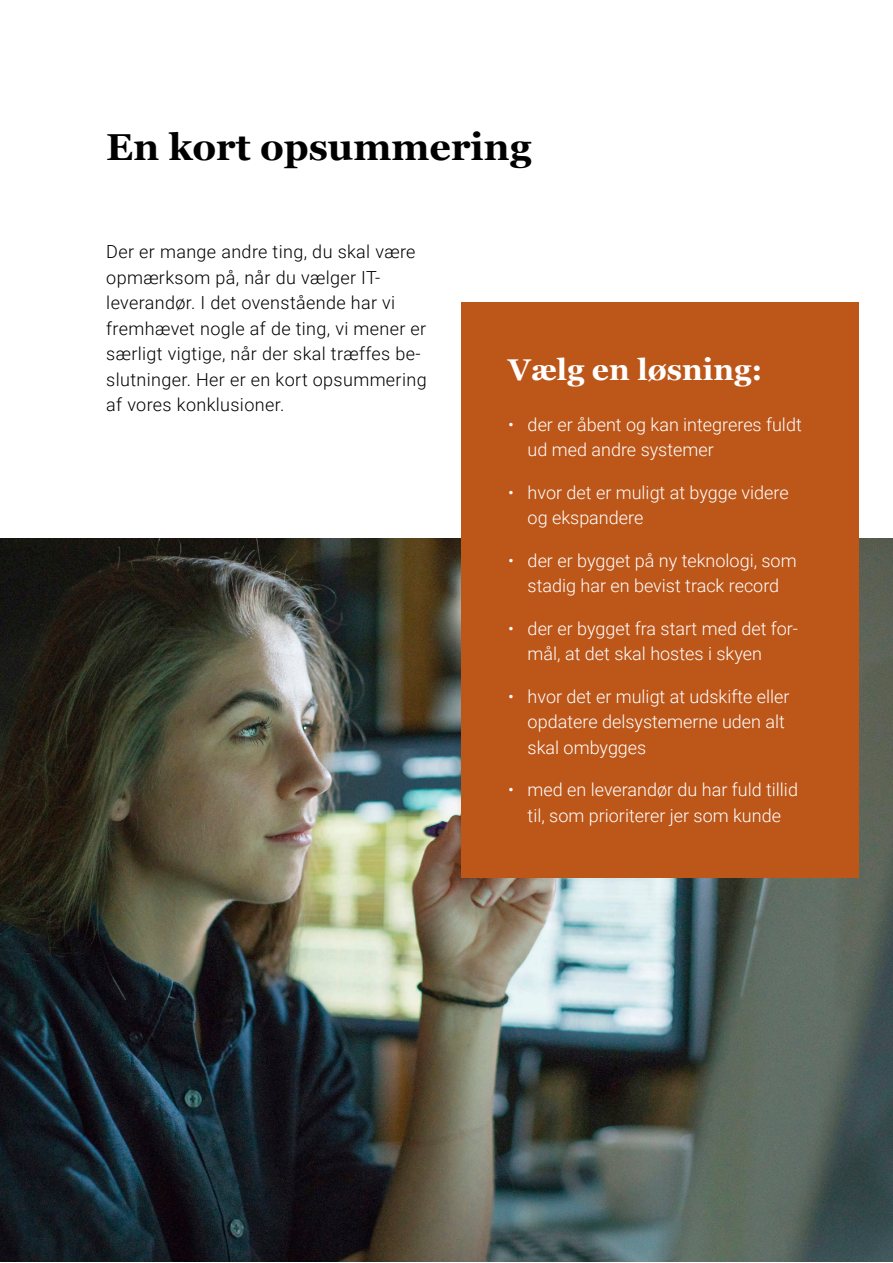
<style>
.page{position:relative;width:893px;height:1263px;background:#fff}
.page>*{position:absolute;margin:0;border:0;box-sizing:border-box;transform-origin:0 0}
.t1{font:700 37.5px "Georgia";color:#000}
.t2{font:700 30px "Georgia";color:#fff}
.t3{font:300 18px/25.5px "Roboto";color:#fff}
.Brødtekst{font:300 18px/25.5px "Roboto";letter-spacing:.02em;color:#000}
</style>
<div class="page">
<img style="left:0;top:539px;width:893px;height:722px">
<div style="left:461px;top:302px;width:397px;height:575px;background:#bd5619"></div>
<h2 class="t1" style="left:106px;top:119px;width:426px">En kort opsummering</h2>
<p class="Brødtekst" style="left:106px;top:238px;width:322px">Der er mange andre ting, du skal være opmærksom på, når du vælger IT&shy;leverandør. I det ovenstående har vi fremhævet nogle af de ting, vi mener er særligt vigtige, når der skal træffes be&shy;slutninger. Her er en kort opsummering af vores konklusioner.</p>
<h3 class="t2" style="left:508px;top:347px;width:256px">Vælg en løsning:</h3>
<p class="t3" style="left:528px;top:411px;width:276px;text-indent:-20px">• der er åbent og kan integreres fuldt ud med andre systemer</p>
<p class="t3" style="left:528px;top:479px;width:263px;text-indent:-20px">• hvor det er muligt at bygge videre og ekspandere</p>
<p class="t3" style="left:508px;top:547px;width:290px;text-align:center">• der er bygget på ny teknologi, som stadig har en bevist track record</p>
<p class="t3" style="left:528px;top:615px;width:272px;text-indent:-20px">• der er bygget fra start med det for&shy;mål, at det skal hostes i skyen</p>
<p class="t3" style="left:528px;top:683px;width:263px;text-indent:-20px">• hvor det er muligt at udskifte eller opdatere delsystemerne uden alt skal ombygges</p>
<p class="t3" style="left:508px;top:777px;width:291px;text-align:center">• med en leverandør du har fuld tillid til, som prioriterer jer som kunde</p>
</div>
